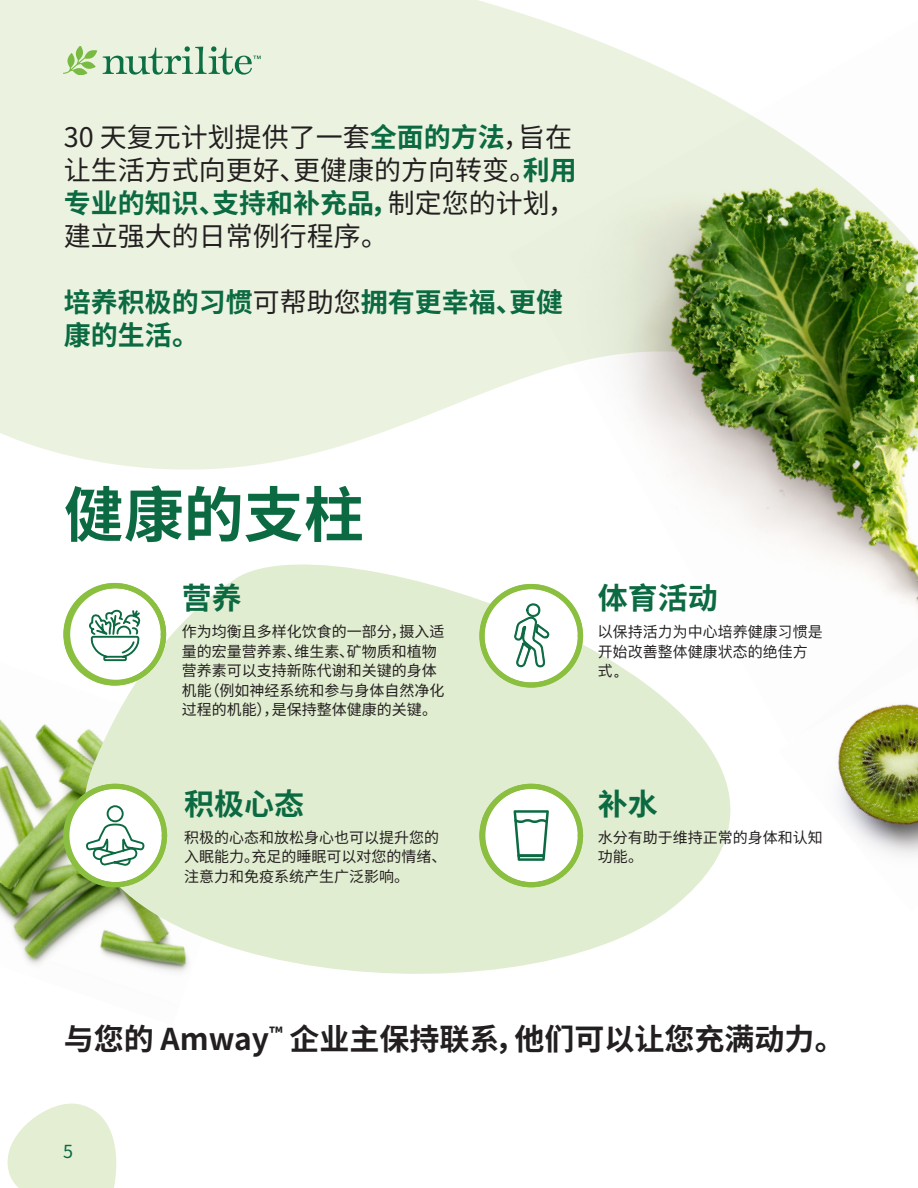
<style>
.page{position:relative;width:918px;height:1188px;background:#fff}
.page>*{position:absolute;margin:0;border:0;box-sizing:border-box;transform-origin:0 0}
.t1{font:700 60px "Noto Sans CJ Ksc";color:#0b6a42}
.t2{font:700 30px "Noto Sans CJ Ksc";color:#231f20}
.t3{font:700 30px "Noto Sans CJ Ksc";color:#0b6a42}
.t4{font:27px/33px "Noto Sans CJ Ksc";color:#231f20}
.t5{font:700 27px/33px "Noto Sans CJ Ksc";color:#0b6a42}
.t6{font:18px "Noto Sans CJ Ksc";color:#0b6a42}
.t7{font:15px/19.5px "Noto Sans CJ Ksc";color:#231f20}
.t8{font:15px/19.5px "Ping Fang SC";color:#231f20}
.s1{font-weight:700;color:#0b6a42}
.s2{font-weight:400;color:#231f20}
</style>
<div class="page">
<div style="left:0;top:0;width:543px;height:470px;background:#ebf3e0"></div>
<img style="left:903px;top:742px;width:15px;height:114px">
<svg style="left:4px;top:564px;width:899px;height:410px;fill:#e1edd0"></svg>
<img style="left:509px;top:21px;width:409px;height:721px">
<svg style="left:478px;top:582px;width:107px;height:107px"></svg>
<svg style="left:62px;top:581px;width:106px;height:106px"></svg>
<svg style="left:478px;top:782px;width:107px;height:107px"></svg>
<hr style="left:517px;top:854px;width:28px;height:3px;background:#0b6a42">
<svg style="left:62px;top:745px;width:107px;height:144px"></svg>
<svg style="left:7px;top:1103px;width:110px;height:85px"></svg>
<svg style="left:63px;top:46px;width:34px;height:29px"></svg>
<svg style="left:103px;top:46px;width:158px;height:29px;background:#b3d1b8"></svg>
<p class="t4" style="left:64px;top:121px;width:515px">30 天复元计划提供了一套<span class="s1">全面的方法</span>，旨在让生活方式向更好、更健康的方向转变。<span class="s1">利用专业的知识、支持和补充品，</span>制定您的计划，建立强大的日常例行程序。</p>
<p class="t5" style="left:64px;top:286px;width:501px">培养积极的习惯<span class="s2">可帮助您</span>拥有更幸福、更健康的生活。</p>
<p class="t1" style="left:64px;top:481px;width:301px">健康的支柱</p>
<p class="t3" style="left:182px;top:581px;width:61px">营养</p>
<p class="t7" style="left:182px;top:622px;width:264px">作为均衡且多样化饮食的一部分，摄入适量的宏量营养素、维生素、矿物质和植物营养素可以支持新陈代谢和关键的身体机能（例如神经系统和参与身体自然净化过程的机能），是保持整体健康的关键。</p>
<p class="t3" style="left:184px;top:787px;width:121px">积极心态</p>
<p class="t7" style="left:184px;top:828px;width:264px">积极的心态和放松身心也可以提升您的入眠能力。充足的睡眠可以对您的情绪、注意力和免疫系统产生广泛影响。</p>
<p class="t3" style="left:598px;top:581px;width:121px">体育活动</p>
<p class="t8" style="left:598px;top:622px;width:226px">以保持活力为中心培养健康习惯是开始改善整体健康状态的绝佳方式。</p>
<p class="t3" style="left:598px;top:787px;width:61px">补水</p>
<p class="t7" style="left:598px;top:828px;width:226px">水分有助于维持正常的身体和认知功能。</p>
<p class="t2" style="left:64px;top:1022px;width:782px">与您的 Amway<sup>™</sup> 企业主保持联系，他们可以让您充满动力。</p>
<p class="t6" style="left:63px;top:1141px;width:11px">5</p>
</div>
